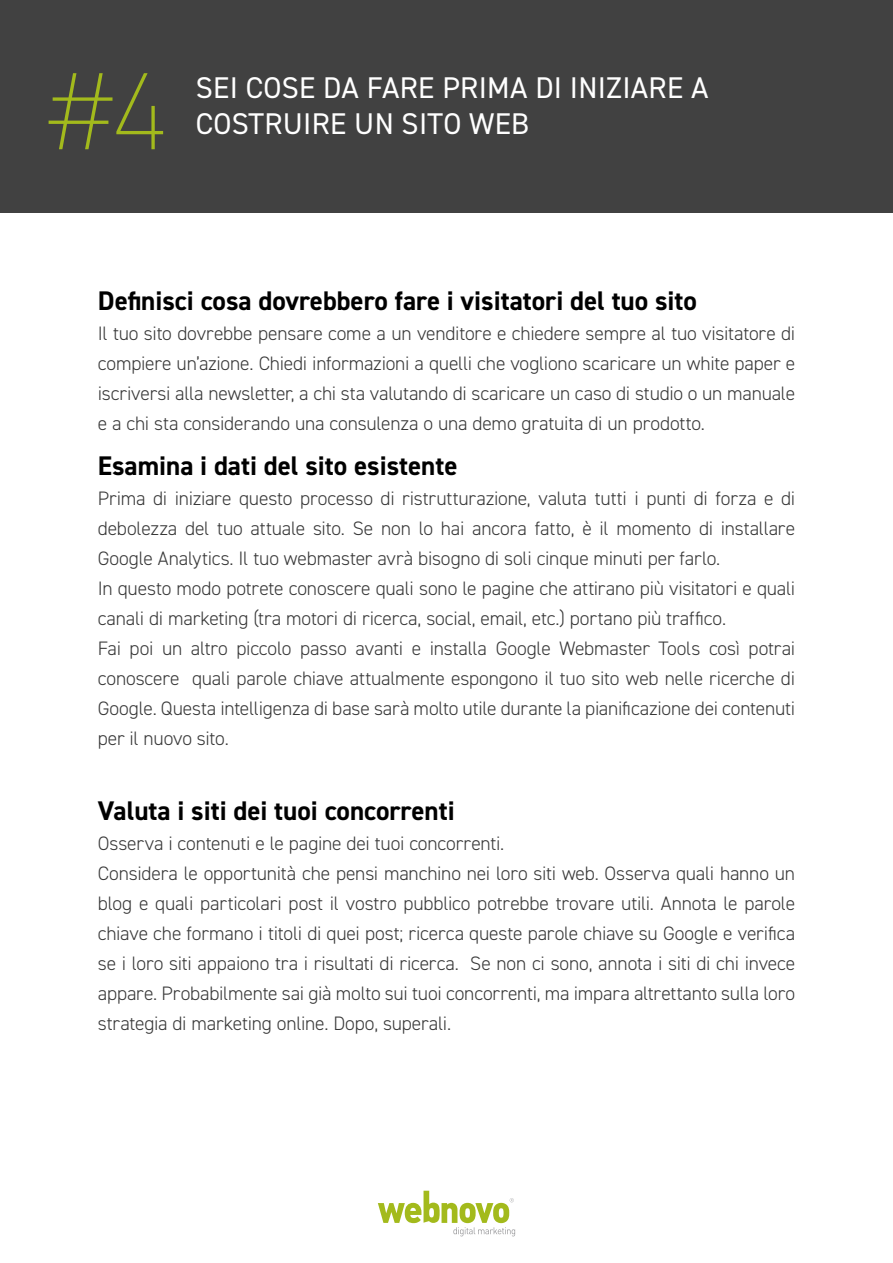
<style>
.page{position:relative;width:893px;height:1263px;background:#fff}
.page>*{position:absolute;margin:0;border:0;box-sizing:border-box;transform-origin:0 0}
.t1{font:200 110.25px "DIN2014";color:#a3ba1c}
.t2{font:30px "DIN2014";letter-spacing:.01em;color:#fff}
.t3{font:700 27px "DIN2014";color:#000}
.t4{font:300 19.5px/30px "DIN2014";letter-spacing:-.01em;color:#383838}
</style>
<div class="page">
<svg style="left:378px;top:1191px;width:137px;height:45px"></svg>
<div style="left:0;top:0;width:893px;height:213px;background:#414141"></div>
<h1 class="t1" style="left:51px;top:44px;width:116px">#4</h1>
<h2 class="t2" style="left:196px;top:69px;width:514px">SEI COSE DA FARE PRIMA DI INIZIARE A</h2>
<h2 class="t2" style="left:196px;top:105px;width:335px">COSTRUIRE UN SITO WEB</h2>
<h3 class="t3" style="left:98px;top:282px;width:601px">Definisci cosa dovrebbero fare i visitatori del tuo sito</h3>
<p class="t4" style="left:98px;top:318px;width:699px;text-align:justify">Il tuo sito dovrebbe pensare come a un venditore e chiedere sempre al tuo visitatore di compiere un’azione. Chiedi informazioni a quelli che vogliono scaricare un white paper e iscriversi alla newsletter, a chi sta valutando di scaricare un caso di studio o un manuale e a chi sta considerando una consulenza o una demo gratuita di un prodotto.</p>
<h3 class="t3" style="left:98px;top:447px;width:361px">Esamina i dati del sito esistente</h3>
<p class="t4" style="left:98px;top:483px;width:699px">Prima di iniziare questo processo di ristrutturazione, valuta tutti i punti di forza e di debolezza del tuo attuale sito. Se non lo hai ancora fatto, è il momento di installare Google Analytics. Il tuo webmaster avrà bisogno di soli cinque minuti per farlo.<br>In questo modo potrete conoscere quali sono le pagine che attirano più visitatori e quali canali di marketing (tra motori di ricerca, social, email, etc.) portano più traffico.<br>Fai poi un altro piccolo passo avanti e installa Google Webmaster Tools così potrai conoscere quali parole chiave attualmente espongono il tuo sito web nelle ricerche di Google. Questa intelligenza di base sarà molto utile durante la pianificazione dei contenuti per il nuovo sito.</p>
<h3 class="t3" style="left:98px;top:792px;width:358px">Valuta i siti dei tuoi concorrenti</h3>
<p class="t4" style="left:98px;top:828px;width:699px">Osserva i contenuti e le pagine dei tuoi concorrenti.<br>Considera le opportunità che pensi manchino nei loro siti web. Osserva quali hanno un blog e quali particolari post il vostro pubblico potrebbe trovare utili. Annota le parole chiave che formano i titoli di quei post; ricerca queste parole chiave su Google e verifica se i loro siti appaiono tra i risultati di ricerca. Se non ci sono, annota i siti di chi invece appare. Probabilmente sai già molto sui tuoi concorrenti, ma impara altrettanto sulla loro strategia di marketing online. Dopo, superali.</p>
</div>
